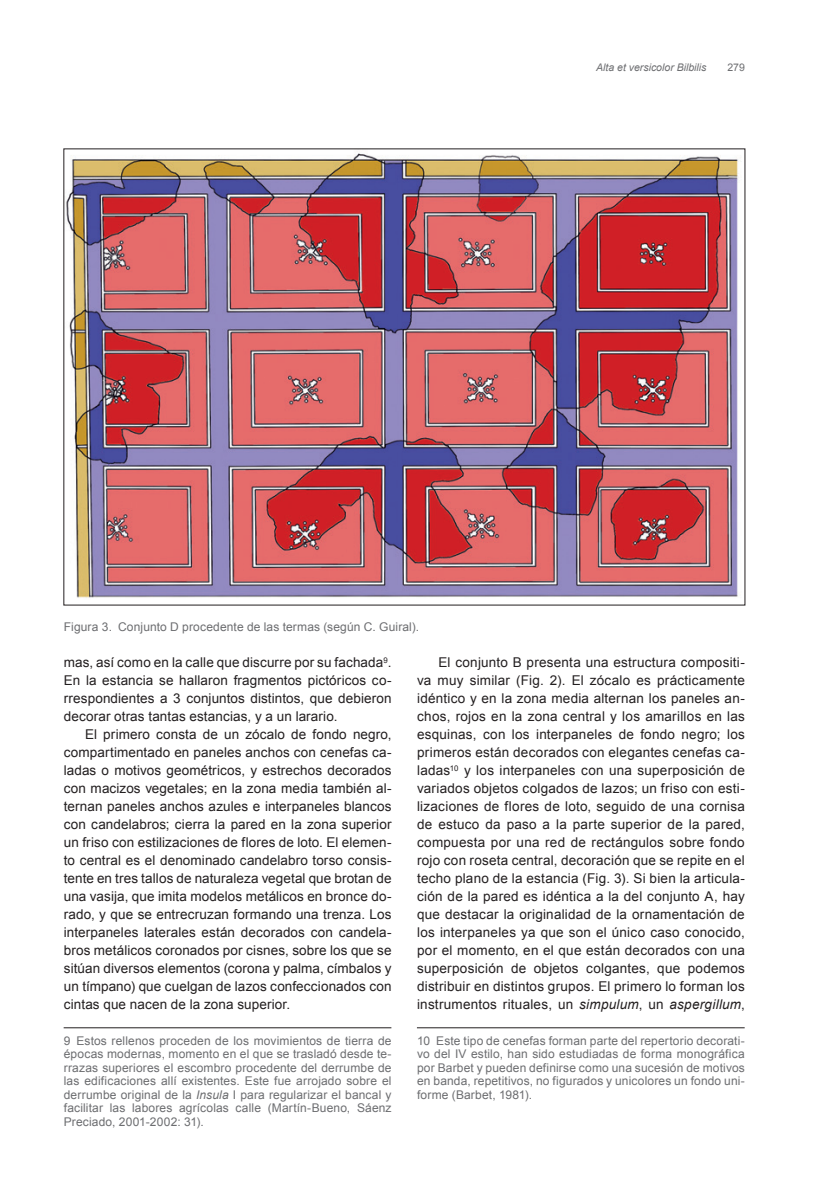
<style>
.page{position:relative;width:830px;height:1191px;background:#fff}
.page>*{position:absolute;margin:0;border:0;box-sizing:border-box;transform-origin:0 0}
.t1{font:13.5px/18px "Arial";letter-spacing:.01em;color:#231f20;text-align:justify}
.t2{font:12px/13.5px "Arial";letter-spacing:.01em;color:#6c6d70;text-align:justify}
.t3{font:italic 10.5px "Arial";color:#6c6d70}
.t4{font:10.5px "Arial";color:#6c6d70}
.s1{font-style:italic}
</style>
<div class="page">
<img style="left:66px;top:153px;width:675px;height:445px">
<hr style="left:64px;top:1027px;width:327px;height:1px;background:#231f20">
<hr style="left:417px;top:1027px;width:327px;height:1px;background:#231f20">
<p class="t3" style="left:596px;top:62px;width:112px">Alta et versicolor Bilbilis</p>
<p class="t4" style="left:727px;top:62px;width:19px">279</p>
<p class="t2" style="left:64px;top:620px;width:357px">Figura 3. Conjunto D procedente de las termas (según C. Guiral).</p>
<p class="t1" style="left:64px;top:653px;width:329px">mas, así como en la calle que discurre por su fachada<sup>9</sup>.<br>En la estancia se hallaron fragmentos pictóricos co&shy;rrespondientes a 3 conjuntos distintos, que debieron decorar otras tantas estancias, y a un larario.</p>
<p class="t1" style="left:64px;top:725px;width:329px;text-indent:21px">El primero consta de un zócalo de fondo negro, compartimentado en paneles anchos con cenefas ca&shy;ladas o motivos geométricos, y estrechos decorados con macizos vegetales; en la zona media también al&shy;ternan paneles anchos azules e interpaneles blancos con candelabros; cierra la pared en la zona superior un friso con estilizaciones de flores de loto. El elemen&shy;to central es el denominado candelabro torso consis&shy;tente en tres tallos de naturaleza vegetal que brotan de una vasija, que imita modelos metálicos en bronce do&shy;rado, y que se entrecruzan formando una trenza. Los interpaneles laterales están decorados con candela&shy;bros metálicos coronados por cisnes, sobre los que se sitúan diversos elementos (corona y palma, címbalos y un tímpano) que cuelgan de lazos confeccionados con cintas que nacen de la zona superior.</p>
<p class="t1" style="left:417px;top:653px;width:329px;text-indent:21px">El conjunto B presenta una estructura compositi&shy;va muy similar (Fig. 2). El zócalo es prácticamente idéntico y en la zona media alternan los paneles an&shy;chos, rojos en la zona central y los amarillos en las esquinas, con los interpaneles de fondo negro; los primeros están decorados con elegantes cenefas ca&shy;ladas<sup>10</sup> y los interpaneles con una superposición de variados objetos colgados de lazos; un friso con esti&shy;lizaciones de flores de loto, seguido de una cornisa de estuco da paso a la parte superior de la pared, compuesta por una red de rectángulos sobre fondo rojo con roseta central, decoración que se repite en el techo plano de la estancia (Fig. 3). Si bien la articula&shy;ción de la pared es idéntica a la del conjunto A, hay que destacar la originalidad de la ornamentación de los interpaneles ya que son el único caso conocido, por el momento, en el que están decorados con una superposición de objetos colgantes, que podemos distribuir en distintos grupos. El primero lo forman los instrumentos rituales, un <span class="s1">simpulum</span>, un <span class="s1">aspergillum</span>,</p>
<p class="t2" style="left:64px;top:1034px;width:329px">9 Estos rellenos proceden de los movimientos de tierra de épocas modernas, momento en el que se trasladó desde te&shy;rrazas superiores el escombro procedente del derrumbe de las edificaciones allí existentes. Este fue arrojado sobre el derrumbe original de la <span class="s1">Insula</span> I para regularizar el bancal y facilitar las labores agrícolas calle (Martín-Bueno, Sáenz Preciado, 2001-2002: 31).</p>
<p class="t2" style="left:417px;top:1034px;width:329px">10 Este tipo de cenefas forman parte del repertorio decorati&shy;vo del IV estilo, han sido estudiadas de forma monográfica por Barbet y pueden definirse como una sucesión de motivos en banda, repetitivos, no figurados y unicolores un fondo uni&shy;forme (Barbet, 1981).</p>
</div>
